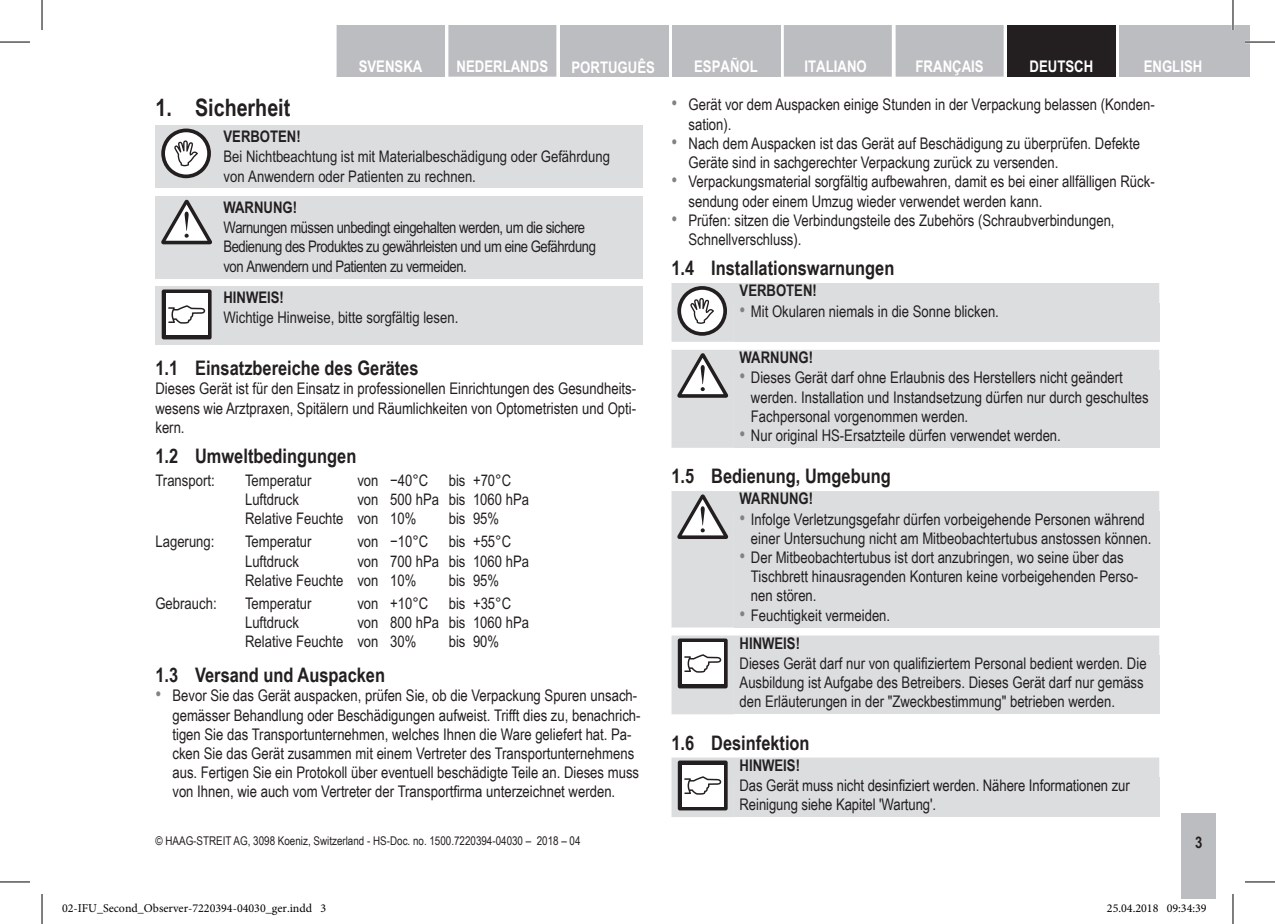
<style>
.page{position:relative;width:1275px;height:924px;background:#fff}
.page>*{position:absolute;margin:0;border:0;box-sizing:border-box;transform-origin:0 0}
.Subtitle{font:700 24px "Arial Narrow";color:#231f20}
.Sub-Subtitle{font:700 20px "Arial Narrow";color:#231f20}
.Attention_Standard{font:16px/19.2px "Arial Narrow";color:#231f20}
.Attention_Standard-2{font:16px/19.6px "Arial Narrow";letter-spacing:-.03em;color:#231f20}
.t1{font:700 16px "Arial Narrow";color:#fff}
.Attention_Bold{font:700 16px "Arial Narrow";color:#231f20}
.t2{font:12px "Arial Narrow";color:#231f20}
.t3{font:12px "Minion Pro";color:#000}
.s1{font-weight:700}
.s2{font-size:20px;color:#808285}
</style>
<div class="page">
<div style="left:1182px;top:813px;width:34px;height:85px;background:#bcbdc0"></div>
<div style="left:1119px;top:25px;width:131px;height:52px;background:#bcbdc0"></div>
<div style="left:1007px;top:25px;width:108px;height:52px;background:#231f20"></div>
<div style="left:895px;top:25px;width:108px;height:52px;background:#bcbdc0"></div>
<div style="left:784px;top:25px;width:108px;height:52px;background:#bcbdc0"></div>
<div style="left:672px;top:25px;width:108px;height:52px;background:#bcbdc0"></div>
<div style="left:560px;top:25px;width:108px;height:52px;background:#bcbdc0"></div>
<div style="left:448px;top:25px;width:108px;height:52px;background:#bcbdc0"></div>
<div style="left:336px;top:25px;width:108px;height:52px;background:#bcbdc0"></div>
<div style="left:155px;top:125px;width:488px;height:63px;background:#dcdddf"></div>
<svg style="left:161px;top:128px;width:50px;height:50px"></svg>
<div style="left:155px;top:196px;width:488px;height:82px;background:#dcdddf"></div>
<svg style="left:161px;top:200px;width:51px;height:44px"></svg>
<div style="left:155px;top:286px;width:488px;height:59px;background:#dcdddf"></div>
<div style="left:162px;top:289px;width:50px;height:50px;background:#231f20;border-radius:2px"></div>
<div style="left:166px;top:293px;width:41px;height:42px;background:#fff"></div>
<svg style="left:168px;top:305px;width:37px;height:18px"></svg>
<svg style="left:671px;top:283px;width:488px;height:58px"></svg>
<div style="left:671px;top:350px;width:488px;height:97px;background:#dcdddf"></div>
<div style="left:734px;top:370px;width:425px;height:77px;background:#dcdddf"></div>
<svg style="left:677px;top:353px;width:51px;height:44px"></svg>
<div style="left:671px;top:491px;width:488px;height:136px;background:#dcdddf"></div>
<div style="left:734px;top:511px;width:425px;height:116px;background:#dcdddf"></div>
<svg style="left:677px;top:494px;width:51px;height:44px"></svg>
<svg style="left:671px;top:635px;width:488px;height:79px"></svg>
<svg style="left:671px;top:757px;width:488px;height:59px"></svg>
<hr style="left:1245px;top:41px;width:30px;height:2px;background:#fff">
<hr style="left:1231px;top:0;width:3px;height:30px;background:#fff">
<hr style="left:0;top:42px;width:30px;height:1px;background:#000">
<hr style="left:1245px;top:42px;width:30px;height:1px;background:#000">
<hr style="left:0;top:881px;width:30px;height:1px;background:#000">
<hr style="left:1245px;top:881px;width:30px;height:1px;background:#000">
<hr style="left:42px;top:0;width:1px;height:30px;background:#000">
<hr style="left:42px;top:893px;width:1px;height:30px;background:#000">
<hr style="left:1232px;top:0;width:1px;height:30px;background:#000">
<hr style="left:1232px;top:893px;width:1px;height:30px;background:#000">
<div style="left:62px;top:903px;width:6px;height:9px;border:1px solid #fff;border-radius:50%"></div>
<svg style="left:63px;top:903px;width:5px;height:9px"></svg>
<div style="left:1166px;top:903px;width:6px;height:9px;border:1px solid #fff;border-radius:50%"></div>
<svg style="left:1167px;top:903px;width:5px;height:9px"></svg>
<p class="t1" style="left:359px;top:54px;width:65px">SVENSKA</p>
<p class="t1" style="left:456px;top:54px;width:93px">NEDERLANDS</p>
<p class="t1" style="left:571px;top:55px;width:85px">PORTUGUÊS</p>
<p class="t1" style="left:694px;top:54px;width:65px">ESPAÑOL</p>
<p class="t1" style="left:804px;top:54px;width:64px">ITALIANO</p>
<p class="t1" style="left:915px;top:54px;width:70px">FRANÇAIS</p>
<p class="t1" style="left:1029px;top:54px;width:65px">DEUTSCH</p>
<p class="t1" style="left:1143px;top:54px;width:60px">ENGLISH</p>
<p class="Subtitle" style="left:155px;top:90px;width:136px">1. Sicherheit</p>
<p class="Attention_Standard" style="left:223px;top:126px;width:388px"><span class="s1">VERBOTEN!<br></span>Bei Nichtbeachtung ist mit Materialbeschädigung oder Gefährdung von Anwendern oder Patienten zu rechnen.</p>
<p class="Attention_Standard-2" style="left:223px;top:197px;width:374px"><span class="s1">WARNUNG!<br></span>Warnungen müssen unbedingt eingehalten werden, um die sichere Bedienung des Produktes zu gewährleisten und um eine Gefährdung von Anwendern und Patienten zu vermeiden.</p>
<p class="Attention_Standard" style="left:223px;top:287px;width:236px;line-height:20.2px"><span class="s1">HINWEIS!<br></span>Wichtige Hinweise, bitte sorgfältig lesen.</p>
<p class="Sub-Subtitle" style="left:155px;top:353px;width:265px">1.1 Einsatzbereiche des Gerätes</p>
<p class="Attention_Standard" style="left:155px;top:378px;width:482px;text-align:justify">Dieses Gerät ist für den Einsatz in professionellen Einrichtungen des Gesundheits&shy;wesens wie Arztpraxen, Spitälern und Räumlichkeiten von Optometristen und Opti&shy;kern.</p>
<p class="Sub-Subtitle" style="left:155px;top:440px;width:202px">1.2 Umweltbedingungen</p>
<p class="Attention_Standard" style="left:155px;top:470px;width:61px">Transport:</p>
<p class="Attention_Standard" style="left:245px;top:470px;width:100px">Temperatur<br>Luftdruck<br>Relative Feuchte</p>
<p class="Attention_Standard" style="left:357px;top:470px;width:23px;text-align:justify">von von von</p>
<p class="Attention_Standard" style="left:390px;top:470px;width:50px">−40°C<br>500 hPa<br>10%</p>
<p class="Attention_Standard" style="left:449px;top:470px;width:18px;text-align:justify">bis bis bis</p>
<p class="Attention_Standard" style="left:473px;top:470px;width:58px">+70°C<br>1060 hPa<br>95%</p>
<p class="Attention_Standard" style="left:155px;top:531px;width:61px">Lagerung:</p>
<p class="Attention_Standard" style="left:245px;top:531px;width:100px">Temperatur<br>Luftdruck<br>Relative Feuchte</p>
<p class="Attention_Standard" style="left:357px;top:531px;width:23px;text-align:justify">von von von</p>
<p class="Attention_Standard" style="left:390px;top:531px;width:50px">−10°C<br>700 hPa<br>10%</p>
<p class="Attention_Standard" style="left:449px;top:531px;width:18px;text-align:justify">bis bis bis</p>
<p class="Attention_Standard" style="left:473px;top:531px;width:58px">+55°C<br>1060 hPa<br>95%</p>
<p class="Attention_Standard" style="left:155px;top:592px;width:63px">Gebrauch:</p>
<p class="Attention_Standard" style="left:245px;top:592px;width:100px">Temperatur<br>Luftdruck<br>Relative Feuchte</p>
<p class="Attention_Standard" style="left:357px;top:592px;width:23px;text-align:justify">von von von</p>
<p class="Attention_Standard" style="left:390px;top:592px;width:50px">+10°C<br>800 hPa<br>30%</p>
<p class="Attention_Standard" style="left:449px;top:592px;width:18px;text-align:justify">bis bis bis</p>
<p class="Attention_Standard" style="left:473px;top:592px;width:58px">+35°C<br>1060 hPa<br>90%</p>
<p class="Sub-Subtitle" style="left:155px;top:659px;width:231px">1.3 Versand und Auspacken</p>
<p class="Attention_Standard" style="left:172px;top:685px;width:470px;text-indent:-17px"><span class="s2">•</span> Bevor Sie das Gerät auspacken, prüfen Sie, ob die Verpackung Spuren unsach&shy;gemässer Behandlung oder Beschädigungen aufweist. Trifft dies zu, benachrich&shy;tigen Sie das Transportunternehmen, welches Ihnen die Ware geliefert hat. Pa&shy;cken Sie das Gerät zusammen mit einem Vertreter des Transportunternehmens aus. Fertigen Sie ein Protokoll über eventuell beschädigte Teile an. Dieses muss von Ihnen, wie auch vom Vertreter der Transportfirma unterzeichnet werden.</p>
<p class="t2" style="left:155px;top:831px;width:426px">© HAAG‑STREIT AG, 3098 Koeniz, Switzerland - HS-Doc. no. 1500.7220394-04030 – 2018 – 04</p>
<p class="Attention_Standard" style="left:688px;top:95px;width:468px;text-indent:-17px"><span class="s2">•</span> Gerät vor dem Auspacken einige Stunden in der Verpackung belassen (Konden&shy;sation).</p>
<p class="Attention_Standard" style="left:688px;top:133px;width:453px;text-indent:-17px"><span class="s2">•</span> Nach dem Auspacken ist das Gerät auf Beschädigung zu überprüfen. Defekte<br>Geräte sind in sachgerechter Verpackung zurück zu versenden.</p>
<p class="Attention_Standard" style="left:688px;top:171px;width:468px;text-indent:-17px"><span class="s2">•</span> Verpackungsmaterial sorgfältig aufbewahren, damit es bei einer allfälligen Rück&shy;sendung oder einem Umzug wieder verwendet werden kann.</p>
<p class="Attention_Standard" style="left:688px;top:210px;width:427px;text-indent:-17px"><span class="s2">•</span> Prüfen: sitzen die Verbindungsteile des Zubehörs (Schraubverbindungen,<br>Schnellverschluss).</p>
<p class="Sub-Subtitle" style="left:671px;top:253px;width:224px">1.4 Installationswarnungen</p>
<p class="Attention_Bold" style="left:739px;top:278px;width:79px">VERBOTEN!</p>
<p class="Attention_Standard" style="left:739px;top:300px;width:261px"><span class="s2">•</span> Mit Okularen niemals in die Sonne blicken.</p>
<p class="Attention_Bold" style="left:739px;top:345px;width:75px">WARNUNG!</p>
<p class="Attention_Standard" style="left:751px;top:367px;width:399px;text-indent:-11px"><span class="s2">•</span> Dieses Gerät darf ohne Erlaubnis des Herstellers nicht geändert werden. Installation und Instandsetzung dürfen nur durch geschultes<br>Fachpersonal vorgenommen werden.</p>
<p class="Attention_Standard" style="left:739px;top:425px;width:323px"><span class="s2">•</span> Nur original HS-Ersatzteile dürfen verwendet werden.</p>
<p class="Sub-Subtitle" style="left:671px;top:460px;width:221px">1.5 Bedienung, Umgebung</p>
<p class="Attention_Bold" style="left:739px;top:486px;width:75px">WARNUNG!</p>
<p class="Attention_Standard" style="left:751px;top:508px;width:402px;text-indent:-11px"><span class="s2">•</span> Infolge Verletzungsgefahr dürfen vorbeigehende Personen während einer Untersuchung nicht am Mitbeobachtertubus anstossen können.</p>
<p class="Attention_Standard" style="left:751px;top:547px;width:389px;text-indent:-11px"><span class="s2">•</span> Der Mitbeobachtertubus ist dort anzubringen, wo seine über das<br>Tischbrett hinausragenden Konturen keine vorbeigehenden Perso&shy;nen stören.</p>
<p class="Attention_Standard" style="left:739px;top:604px;width:152px"><span class="s2">•</span> Feuchtigkeit vermeiden.</p>
<p class="Attention_Bold" style="left:739px;top:630px;width:62px">HINWEIS!</p>
<p class="Attention_Standard" style="left:739px;top:653px;width:408px">Dieses Gerät darf nur von qualifiziertem Personal bedient werden. Die<br>Ausbildung ist Aufgabe des Betreibers. Dieses Gerät darf nur gemäss den Erläuterungen in der "Zweckbestimmung" betrieben werden.</p>
<p class="Sub-Subtitle" style="left:671px;top:727px;width:140px">1.6 Desinfektion</p>
<p class="Attention_Bold" style="left:739px;top:752px;width:62px">HINWEIS!</p>
<p class="Attention_Standard" style="left:739px;top:774px;width:392px">Das Gerät muss nicht desinfiziert werden. Nähere Informationen zur<br>Reinigung siehe Kapitel 'Wartung'.</p>
<p class="Attention_Bold" style="left:1195px;top:830px;width:9px">3</p>
<p class="t3" style="left:62px;top:899px;width:266px">02-IFU_Second_Observer-7220394-04030_ger.indd 3</p>
<p class="t3" style="left:1107px;top:899px;width:101px">25.04.2018 09:34:39</p>
</div>
